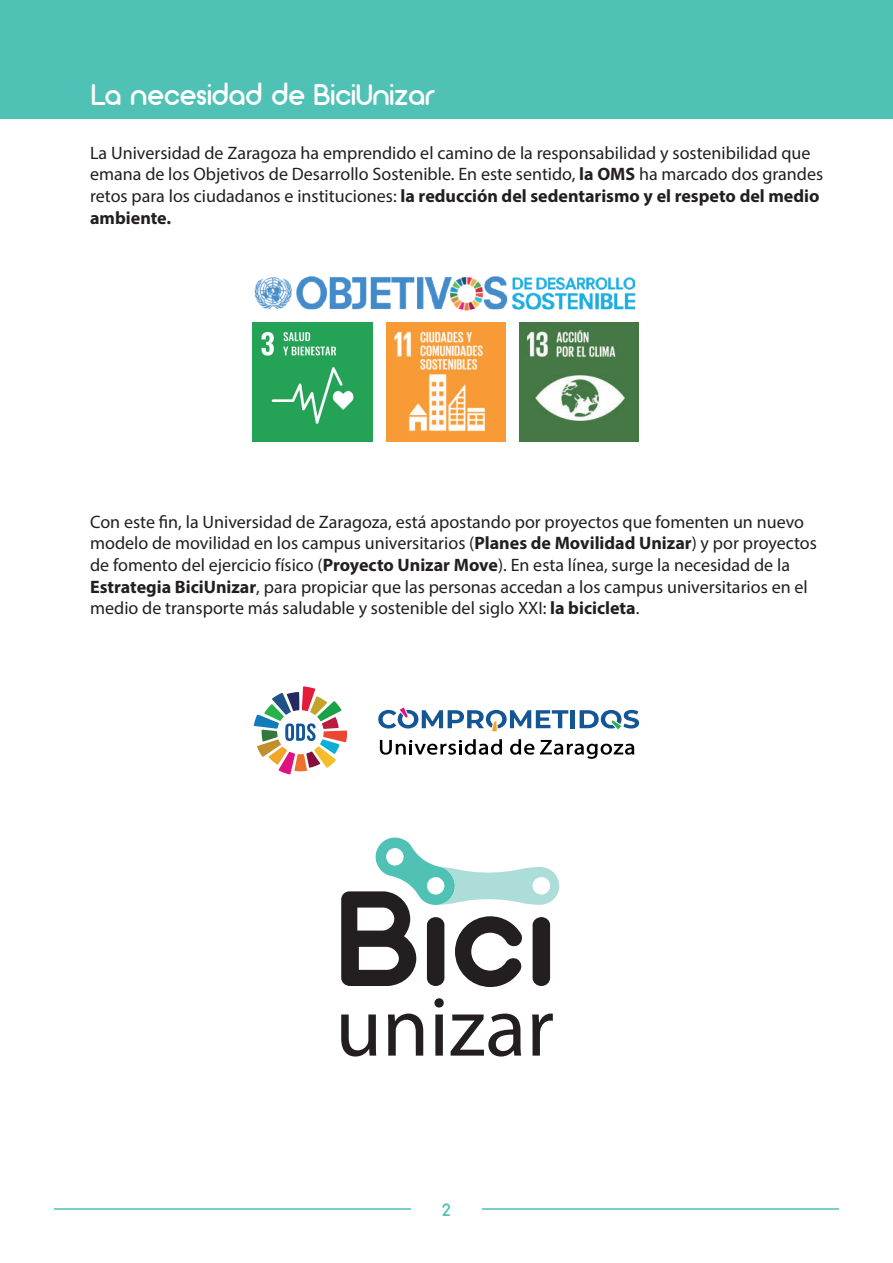
<style>
.page{position:relative;width:893px;height:1263px;background:#fff}
.page>*{position:absolute;margin:0;border:0;box-sizing:border-box;transform-origin:0 0}
.t1{font:30px "Arciform";letter-spacing:.005em;color:#fff}
.t2{font:18px/21.6px "Myriad Pro";color:#231f20}
.t3{font:18px "Arciform";color:#50c1b5}
.s1{font-weight:700}
</style>
<div class="page">
<hr style="left:54px;top:1208px;width:357px;height:2px;background:#50c1b5">
<hr style="left:482px;top:1208px;width:357px;height:2px;background:#50c1b5">
<div style="left:0;top:0;width:893px;height:119px;background:#50c1b5"></div>
<img style="left:253px;top:323px;width:119px;height:119px">
<img style="left:386px;top:323px;width:119px;height:119px">
<img style="left:519px;top:323px;width:119px;height:119px">
<hr style="left:571px;top:710px;width:4px;height:18px;background:#145595">
<svg style="left:380px;top:739px;width:122px;height:16px"></svg>
<svg style="left:510px;top:739px;width:24px;height:16px"></svg>
<svg style="left:540px;top:740px;width:94px;height:19px"></svg>
<svg style="left:254px;top:686px;width:93px;height:88px"></svg>
<svg style="left:378px;top:707px;width:190px;height:24px"></svg>
<svg style="left:580px;top:710px;width:59px;height:19px"></svg>
<svg style="left:341px;top:1014px;width:35px;height:42px"></svg>
<svg style="left:388px;top:1013px;width:35px;height:42px"></svg>
<svg style="left:434px;top:998px;width:10px;height:57px"></svg>
<svg style="left:451px;top:1013px;width:70px;height:43px"></svg>
<svg style="left:532px;top:1013px;width:21px;height:42px"></svg>
<svg style="left:341px;top:837px;width:219px;height:150px"></svg>
<img style="left:254px;top:276px;width:382px;height:35px">
<h1 class="t1" style="left:91px;top:76px;width:344px">La necesidad de BiciUnizar</h1>
<p class="t2" style="left:90px;top:142px;width:735px">La Universidad de Zaragoza ha emprendido el camino de la responsabilidad y sostenibilidad que emana de los Objetivos de Desarrollo Sostenible. En este sentido, <span class="s1">la OMS</span> ha marcado dos grandes retos para los ciudadanos e instituciones: <span class="s1">la reducción del sedentarismo y el respeto del medio ambiente.</span></p>
<p class="t2" style="left:90px;top:511px;width:728px">Con este fin, la Universidad de Zaragoza, está apostando por proyectos que fomenten un nuevo modelo de movilidad en los campus universitarios (<span class="s1">Planes de Movilidad Unizar</span>) y por proyectos de fomento del ejercicio físico (<span class="s1">Proyecto Unizar Move</span>). En esta línea, surge la necesidad de la <span class="s1">Estrategia BiciUnizar</span>, para propiciar que las personas accedan a los campus universitarios en el medio de transporte más saludable y sostenible del siglo XXI: <span class="s1">la bicicleta</span>.</p>
<p class="t3" style="left:442px;top:1198px;width:10px">2</p>
</div>
